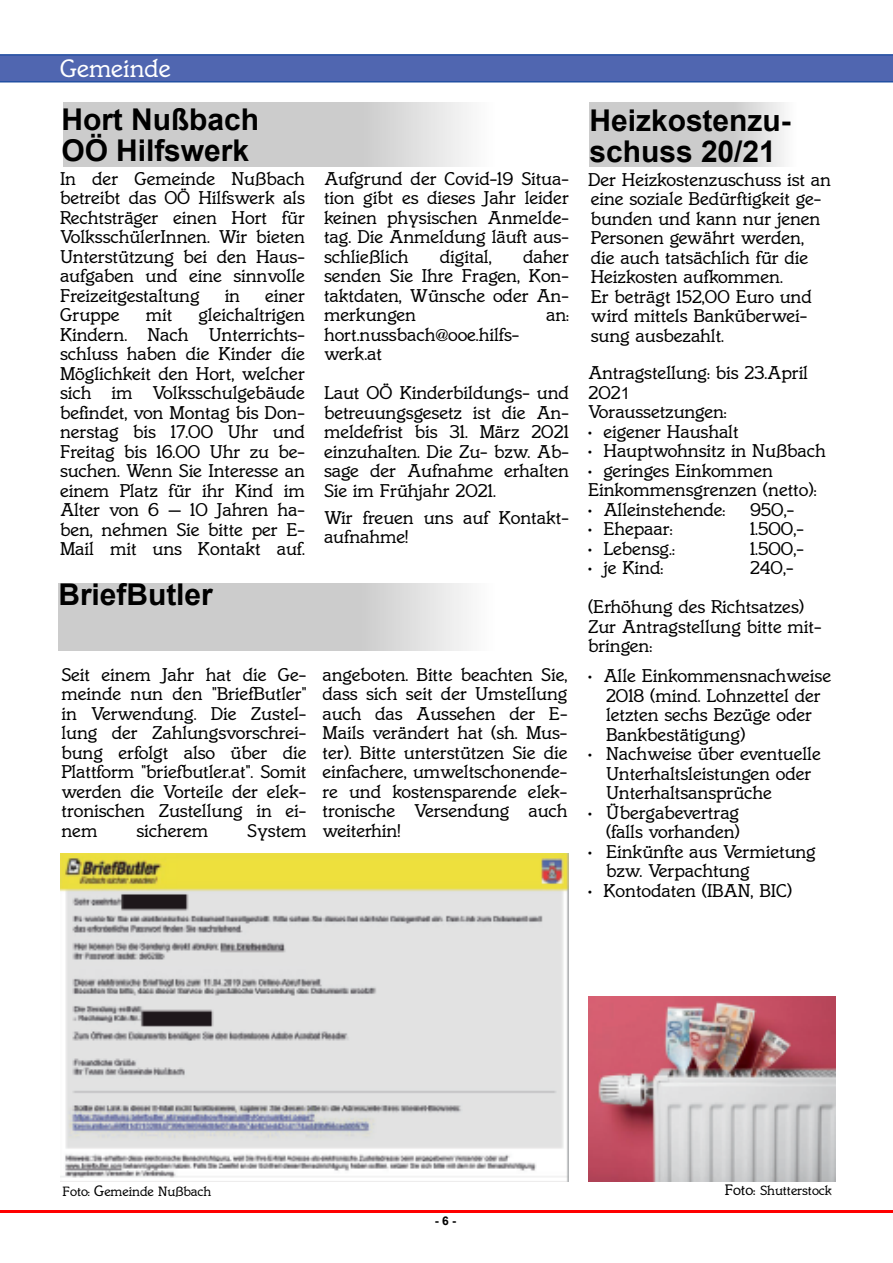
<style>
.page{position:relative;width:893px;height:1263px;background:#fff}
.page>*{position:absolute;margin:0;border:0;box-sizing:border-box;transform-origin:0 0}
.t1{font:700 30px/31.5px "Arial";color:#000}
.t2{font:22.5px "Italia";letter-spacing:-.005em;color:#fff}
.t3{font:16.5px/19.5px "Italia";letter-spacing:-.005em;color:#000}
.t4{font:12px "Italia";letter-spacing:-.005em;color:#000}
.t5{font:700 12px "Arial";color:#000}
.s1{font-family:"Arial"}
.s2{font-size:13.5px}
</style>
<div class="page">
<svg style="left:0;top:54px;width:893px;height:29px;background:#4e66b0"></svg>
<hr style="left:0;top:1211px;width:893px;height:2px;background:#f00">
<svg style="left:58px;top:583px;width:411px;height:67px;background:#d1d1d1"></svg>
<svg style="left:63px;top:102px;width:406px;height:64px;background:#d1d1d1"></svg>
<svg style="left:590px;top:102px;width:194px;height:64px;background:#d1d1d1"></svg>
<img style="left:60px;top:853px;width:508px;height:328px">
<img style="left:589px;top:996px;width:247px;height:186px">
<h2 class="t2" style="left:60px;top:54px;width:112px">Gemeinde</h2>
<h1 class="t1" style="left:62px;top:104px;width:199px">Hort Nußbach<br>OÖ Hilfswerk</h1>
<h1 class="t1" style="left:590px;top:105px;width:203px">Heizkostenzu&shy;schuss 20/21</h1>
<p class="t3" style="left:588px;top:169px;width:245px">Der Heizkostenzuschuss ist an eine soziale Bedürftigkeit ge&shy;bunden und kann nur jenen<br>Personen gewährt werden,<br>die auch tatsächlich für die<br>Heizkosten aufkommen.<br>Er beträgt 152,00 Euro und wird mittels Banküberwei&shy;sung ausbezahlt.</p>
<p class="t3" style="left:588px;top:363px;width:222px">Antragstellung: bis 23.April<br>202<span class="s1">1<br></span>Voraussetzungen:</p>
<p class="t3" style="left:588px;top:421px;width:152px">• eigener Haushalt</p>
<p class="t3" style="left:588px;top:441px;width:239px">• Hauptwohnsitz in Nußbach</p>
<p class="t3" style="left:588px;top:460px;width:230px">• geringes Einkommen<br>Einkommensgrenzen (netto):</p>
<p class="t3" style="left:588px;top:499px;width:139px">• Alleinstehende:</p>
<p class="t3" style="left:750px;top:499px;width:46px">950,-</p>
<p class="t3" style="left:588px;top:519px;width:86px">• Ehepaar:</p>
<p class="t3" style="left:750px;top:519px;width:55px">1.500,-</p>
<p class="t3" style="left:588px;top:538px;width:88px">• Lebensg.:</p>
<p class="t3" style="left:750px;top:538px;width:55px">1.500,-</p>
<p class="t3" style="left:588px;top:558px;width:77px">• je Kind:</p>
<p class="t3" style="left:750px;top:558px;width:45px">240,-</p>
<p class="t3" style="left:588px;top:597px;width:235px">(Erhöhung des Richtsatzes)<br>Zur Antragstellung bitte mit&shy;bringen:</p>
<p class="t3" style="left:606px;top:666px;width:227px;text-indent:-18px">• Alle Einkommensnachweise<br>2018 (mind. Lohnzettel der letzten sechs Bezüge oder<br>Bankbestätigung)</p>
<p class="t3" style="left:606px;top:744px;width:216px;text-indent:-18px">• Nachweise über eventuelle<br>Unterhaltsleistungen oder<br>Unterhaltsansprüche</p>
<p class="t3" style="left:588px;top:802px;width:153px;text-align:right">• Übergabevertrag (falls vorhanden)</p>
<p class="t3" style="left:606px;top:841px;width:211px;text-indent:-18px">• Einkünfte aus Vermietung bzw. Verpachtung</p>
<p class="t3" style="left:588px;top:880px;width:206px">• Kontodaten (IBAN, BIC)</p>
<p class="t3" style="left:60px;top:169px;width:247px;text-align:justify">In der Gemeinde Nußbach betreibt das OÖ Hilfswerk als Rechtsträger einen Hort für VolksschülerInnen. Wir bieten Unterstützung bei den Haus&shy;aufgaben und eine sinnvolle Freizeitgestaltung</p>
<p class="t3" style="left:324px;top:169px;width:246px;text-align:justify">Aufgrund der Covid-19 Situa&shy;tion gibt es dieses Jahr leider keinen physischen Anmelde&shy;tag. Die Anmeldung läuft aus&shy;schließlich</p>
<p class="t3" style="left:324px;top:247px;width:246px;text-align:justify;text-indent:199px">daher senden Sie Ihre Fragen, Kon&shy;taktdaten, Wünsche oder An&shy;merkungen</p>
<p class="t3" style="left:440px;top:247px;width:53px">digital,</p>
<p class="t3" style="left:225px;top:286px;width:17px">in</p>
<p class="t3" style="left:265px;top:286px;width:41px">einer</p>
<p class="t3" style="left:60px;top:305px;width:247px;text-align:justify;text-indent:138px">gleichaltrigen Kindern. Nach Unterrichts&shy;schluss haben die Kinder die Möglichkeit den Hort, welcher sich im Volksschulgebäude befindet, von Montag bis Don&shy;nerstag bis 17.00 Uhr und Freitag bis 16.00 Uhr zu be&shy;suchen. Wenn Sie Interesse an einem Platz für ihr Kind im Alter von 6 – 10 Jahren ha&shy;ben, nehmen Sie bitte per E-Mail mit uns Kontakt auf.</p>
<p class="t3" style="left:60px;top:305px;width:61px">Gruppe</p>
<p class="t3" style="left:146px;top:305px;width:28px">mit</p>
<p class="t3" style="left:546px;top:305px;width:24px">an:</p>
<p class="t3" style="left:324px;top:325px;width:197px">hort.nussbach@ooe.hilfs&shy;werk.at</p>
<p class="t3" style="left:324px;top:383px;width:247px;text-align:justify">Laut OÖ Kinderbildungs- und betreuungsgesetz ist die An&shy;meldefrist bis 31. März 2021 einzuhalten. Die Zu- bzw. Ab&shy;sage der Aufnahme erhalten Sie im Frühjahr 2021.</p>
<p class="t3" style="left:324px;top:508px;width:246px">Wir freuen uns auf Kontakt&shy;aufnahme!</p>
<h1 class="t1" style="left:58px;top:579px;width:156px">BriefButler</h1>
<p class="t3" style="left:62px;top:665px;width:247px;text-align:justify">Seit einem Jahr hat die Ge&shy;meinde nun den "BriefButler" in Verwendung. Die Zustel&shy;lung der Zahlungsvorschrei&shy;bung erfolgt also über die Plattform "briefbutler.at". Somit werden die Vorteile der elek&shy;tronischen Zustellung in ei&shy;nem</p>
<p class="t3" style="left:322px;top:665px;width:247px;text-align:justify">angeboten. Bitte beachten Sie, dass sich seit der Umstellung auch das Aussehen der E-Mails verändert hat (sh. Mus&shy;ter). Bitte unterstützen Sie die einfachere, umweltschonende&shy;re und kostensparende elek&shy;tronische Versendung auch weiterhin!</p>
<p class="t3" style="left:136px;top:821px;width:73px">sicherem</p>
<p class="t3" style="left:247px;top:821px;width:61px">System</p>
<p class="t4" style="left:63px;top:1184px;width:150px">Foto: <span class="s2">G</span>emeinde Nußbach</p>
<p class="t4" style="left:725px;top:1183px;width:109px"><span class="s2">Foto:</span> Shutterstock</p>
<p class="t5" style="left:435px;top:1214px;width:23px">-6-</p>
</div>
